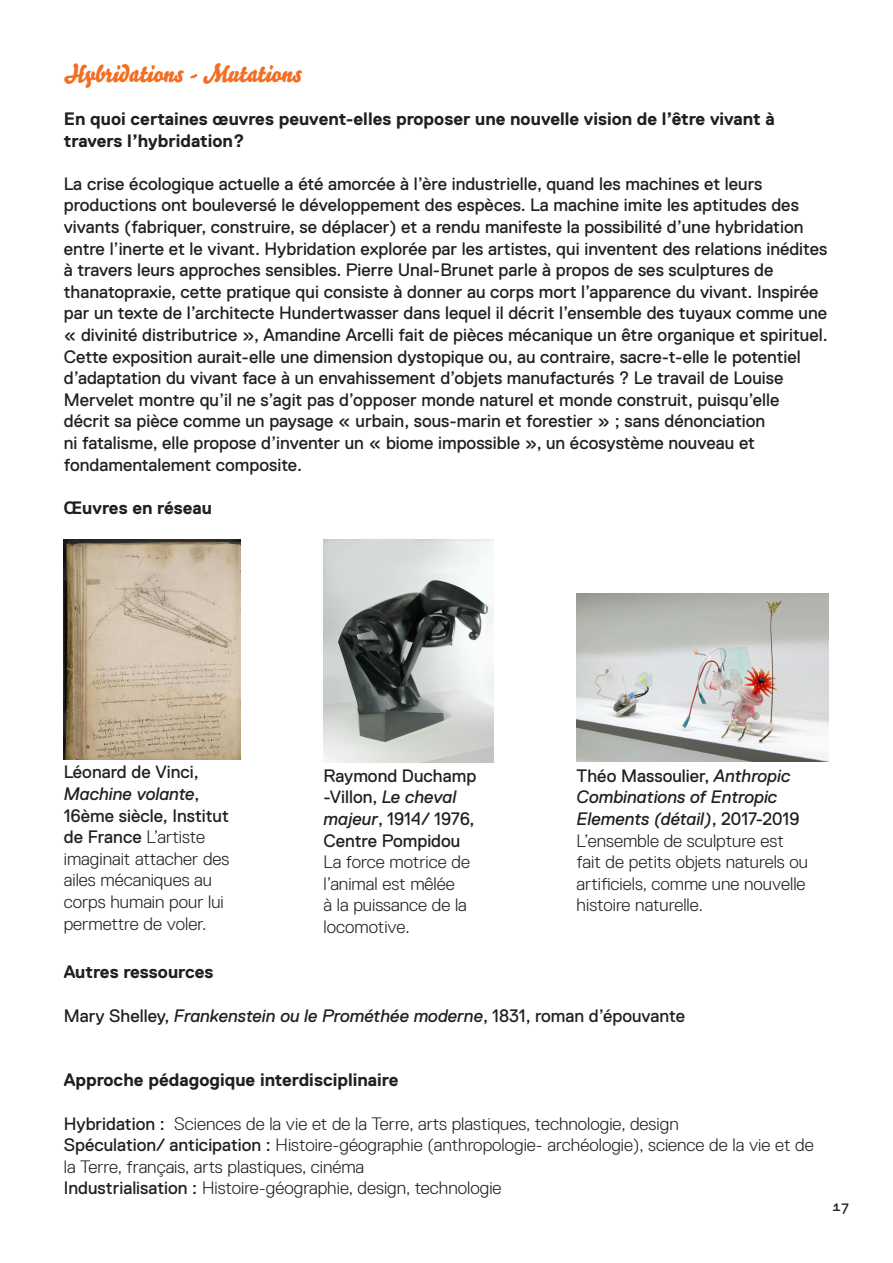
<style>
.page{position:relative;width:893px;height:1263px;background:#fff}
.page>*{position:absolute;margin:0;border:0;box-sizing:border-box;transform-origin:0 0}
.t1{font:24px "Bello Pro";color:#f36e21}
.t2{font:18px/21.6px "Replica Std";color:#231f20}
.t3{font:300 18px/21.6px "Replica Std";color:#231f20}
.t4{font:700 18px/21.6px "Replica Std";color:#231f20}
.numéros_de_page{font:15px "Replica Std";color:#231f20}
.s1{font-weight:400}
.s2{font-weight:400;font-style:italic}
.s3{font-style:italic}
</style>
<div class="page">
<img style="left:323px;top:539px;width:171px;height:223px">
<img style="left:64px;top:539px;width:177px;height:220px">
<img style="left:577px;top:594px;width:252px;height:168px">
<p class="t1" style="left:64px;top:57px;width:239px">Hybridations - Mutations</p>
<p class="t4" style="left:64px;top:108px;width:712px">En quoi certaines œuvres peuvent-elles proposer une nouvelle vision de l’être vivant à travers l’hybridation?</p>
<p class="t2" style="left:64px;top:173px;width:765px">La crise écologique actuelle a été amorcée à l’ère industrielle, quand les machines et leurs productions ont bouleversé le développement des espèces. La machine imite les aptitudes des vivants (fabriquer, construire, se déplacer) et a rendu manifeste la possibilité d’une hybridation entre l’inerte et le vivant. Hybridation explorée par les artistes, qui inventent des relations inédites à travers leurs approches sensibles. Pierre Unal-Brunet parle à propos de ses sculptures de thanatopraxie, cette pratique qui consiste à donner au corps mort l’apparence du vivant. Inspirée par un texte de l’architecte Hundertwasser dans lequel il décrit l’ensemble des tuyaux comme une « divinité distributrice », Amandine Arcelli fait de pièces mécanique un être organique et spirituel.</p>
<p class="t2" style="left:64px;top:346px;width:739px">Cette exposition aurait-elle une dimension dystopique ou, au contraire, sacre-t-elle le potentiel d’adaptation du vivant face à un envahissement d’objets manufacturés ? Le travail de Louise Mervelet montre qu’il ne s’agit pas d’opposer monde naturel et monde construit, puisqu’elle décrit sa pièce comme un paysage « urbain, sous-marin et forestier » ; sans dénonciation<br>ni fatalisme, elle propose d’inventer un « biome impossible », un écosystème nouveau et fondamentalement composite.</p>
<p class="t4" style="left:64px;top:497px;width:150px">Œuvres en réseau</p>
<p class="t3" style="left:64px;top:761px;width:167px"><span class="s1">Léonard de Vinci,<br></span><span class="s2">Machine volante</span><span class="s1">,<br>16ème siècle, Institut de France</span> L’artiste imaginait attacher des ailes mécaniques au corps humain pour lui permettre de voler.</p>
<p class="t3" style="left:577px;top:765px;width:233px"><span class="s1">Théo Massoulier,</span> <span class="s2">Anthropic<br>Combinations of Entropic<br>Elements (détail)</span><span class="s1">, 2017-2019<br></span>L’ensemble de sculpture est fait de petits objets naturels ou artificiels, comme une nouvelle histoire naturelle.</p>
<p class="t4" style="left:64px;top:961px;width:151px">Autres ressources</p>
<p class="t2" style="left:64px;top:1004px;width:623px">Mary Shelley, <span class="s3">Frankenstein ou le Prométhée moderne</span>, 1831, roman d’épouvante</p>
<p class="t3" style="left:323px;top:765px;width:154px"><span class="s1">Raymond Duchamp -Villon,</span> <span class="s2">Le cheval majeur</span><span class="s1">, 1914/ 1976,<br>Centre Pompidou<br></span>La force motrice de l’animal est mêlée<br>à la puissance de la locomotive.</p>
<p class="t4" style="left:64px;top:1069px;width:336px">Approche pédagogique interdisciplinaire</p>
<p class="t3" style="left:64px;top:1112px;width:616px"><span class="s1">Hybridation :</span> Sciences de la vie et de la Terre, arts plastiques, technologie, design</p>
<p class="t3" style="left:64px;top:1134px;width:751px"><span class="s1">Spéculation/ anticipation :</span> Histoire-géographie (anthropologie- archéologie), science de la vie et de la Terre, français, arts plastiques, cinéma</p>
<p class="t3" style="left:64px;top:1177px;width:439px"><span class="s1">Industrialisation :</span> Histoire-géographie, design, technologie</p>
<p class="numéros_de_page" style="left:832px;top:1197px;width:19px">17</p>
</div>
